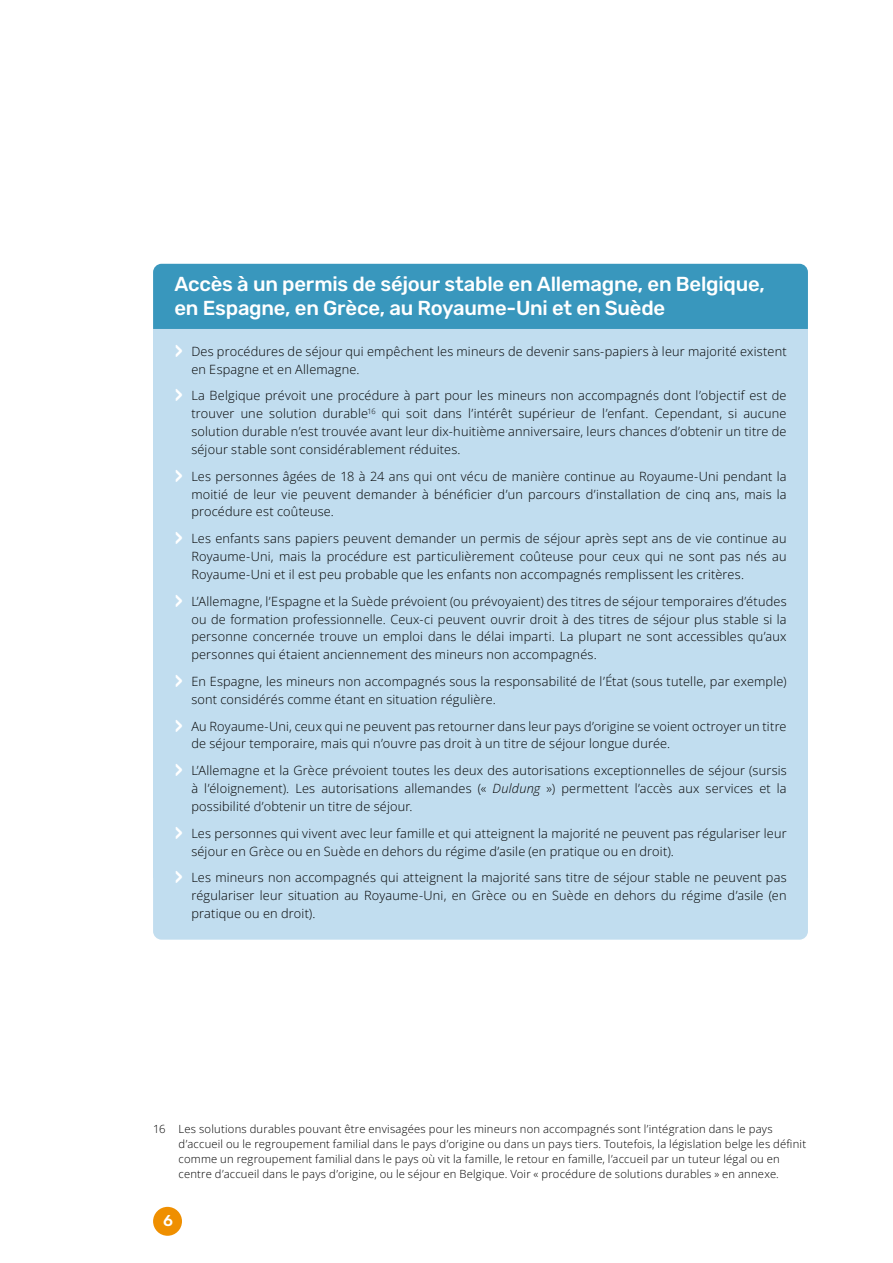
<style>
.page{position:relative;width:893px;height:1263px;background:#fff}
.page>*{position:absolute;margin:0;border:0;box-sizing:border-box;transform-origin:0 0}
.t1{font:500 20.25px/24.3px "Rubik";letter-spacing:-.01em;color:#fff}
.t2{font:500 15.75px "Rubik";color:#fff}
.t3{font:12.75px/17.9px "Open Sans";letter-spacing:.015em;color:#000;text-align:justify}
.t4{font:11.25px/15px "Open Sans";letter-spacing:.02em;color:#000}
.s1{font-style:italic}
</style>
<div class="page">
<div style="left:153px;top:1207px;width:29px;height:29px;background:#ef8f00;border-radius:50%"></div>
<div style="left:153px;top:264px;width:655px;height:65px;background:#3997bd"></div>
<div style="left:153px;top:329px;width:655px;height:66px;background:#c1ddef"></div>
<div style="left:153px;top:374px;width:655px;height:101px;background:#c1ddef"></div>
<div style="left:153px;top:454px;width:655px;height:84px;background:#c1ddef"></div>
<div style="left:153px;top:516px;width:655px;height:84px;background:#c1ddef"></div>
<div style="left:153px;top:579px;width:655px;height:102px;background:#c1ddef"></div>
<div style="left:153px;top:659px;width:655px;height:66px;background:#c1ddef"></div>
<div style="left:153px;top:704px;width:655px;height:66px;background:#c1ddef"></div>
<div style="left:153px;top:748px;width:655px;height:84px;background:#c1ddef"></div>
<div style="left:153px;top:811px;width:655px;height:66px;background:#c1ddef"></div>
<div style="left:153px;top:877px;width:655px;height:63px;background:#c1ddef"></div>
<svg style="left:176px;top:877px;width:6px;height:6px"></svg>
<h1 class="t1" style="left:174px;top:272px;width:592px">Accès à un permis de séjour stable en Allemagne, en Belgique, en Espagne, en Grèce, au Royaume-Uni et en Suède</h1>
<p class="t3" style="left:191px;top:342px;width:597px">Des procédures de séjour qui empêchent les mineurs de devenir sans-papiers à leur majorité existent en Espagne et en Allemagne.</p>
<p class="t3" style="left:191px;top:386px;width:597px">La Belgique prévoit une procédure à part pour les mineurs non accompagnés dont l’objectif est de trouver une solution durable<sup>16</sup> qui soit dans l’intérêt supérieur de l’enfant. Cependant, si aucune solution durable n’est trouvée avant leur dix-huitième anniversaire, leurs chances d’obtenir un titre de séjour stable sont considérablement réduites.</p>
<p class="t3" style="left:191px;top:467px;width:597px">Les personnes âgées de 18 à 24 ans qui ont vécu de manière continue au Royaume-Uni pendant la moitié de leur vie peuvent demander à bénéficier d’un parcours d’installation de cinq ans, mais la procédure est coûteuse.</p>
<p class="t3" style="left:191px;top:529px;width:597px">Les enfants sans papiers peuvent demander un permis de séjour après sept ans de vie continue au Royaume-Uni, mais la procédure est particulièrement coûteuse pour ceux qui ne sont pas nés au Royaume-Uni et il est peu probable que les enfants non accompagnés remplissent les critères.</p>
<p class="t3" style="left:191px;top:592px;width:597px">L’Allemagne, l’Espagne et la Suède prévoient (ou prévoyaient) des titres de séjour temporaires d’études ou de formation professionnelle. Ceux-ci peuvent ouvrir droit à des titres de séjour plus stable si la personne concernée trouve un emploi dans le délai imparti. La plupart ne sont accessibles qu’aux personnes qui étaient anciennement des mineurs non accompagnés.</p>
<p class="t3" style="left:191px;top:672px;width:597px">En Espagne, les mineurs non accompagnés sous la responsabilité de l’État (sous tutelle, par exemple) sont considérés comme étant en situation régulière.</p>
<p class="t3" style="left:191px;top:717px;width:597px">Au Royaume-Uni, ceux qui ne peuvent pas retourner dans leur pays d’origine se voient octroyer un titre de séjour temporaire, mais qui n’ouvre pas droit à un titre de séjour longue durée.</p>
<p class="t3" style="left:191px;top:761px;width:597px">L’Allemagne et la Grèce prévoient toutes les deux des autorisations exceptionnelles de séjour (sursis à l’éloignement). Les autorisations allemandes (« <span class="s1">Duldung</span> ») permettent l’accès aux services et la possibilité d’obtenir un titre de séjour.</p>
<p class="t3" style="left:191px;top:824px;width:597px">Les personnes qui vivent avec leur famille et qui atteignent la majorité ne peuvent pas régulariser leur séjour en Grèce ou en Suède en dehors du régime d’asile (en pratique ou en droit).</p>
<p class="t3" style="left:191px;top:868px;width:597px">Les mineurs non accompagnés qui atteignent la majorité sans titre de séjour stable ne peuvent pas régulariser leur situation au Royaume-Uni, en Grèce ou en Suède en dehors du régime d’asile (en pratique ou en droit).</p>
<p class="t4" style="left:179px;top:1121px;width:629px;text-indent:-26px">16 Les solutions durables pouvant être envisagées pour les mineurs non accompagnés sont l’intégration dans le pays d’accueil ou le regroupement familial dans le pays d’origine ou dans un pays tiers. Toutefois, la législation belge les définit comme un regroupement familial dans le pays où vit la famille, le retour en famille, l’accueil par un tuteur légal ou en centre d’accueil dans le pays d’origine, ou le séjour en Belgique. Voir « procédure de solutions durables » en annexe.</p>
<p class="t2" style="left:163px;top:1212px;width:11px">6</p>
</div>
